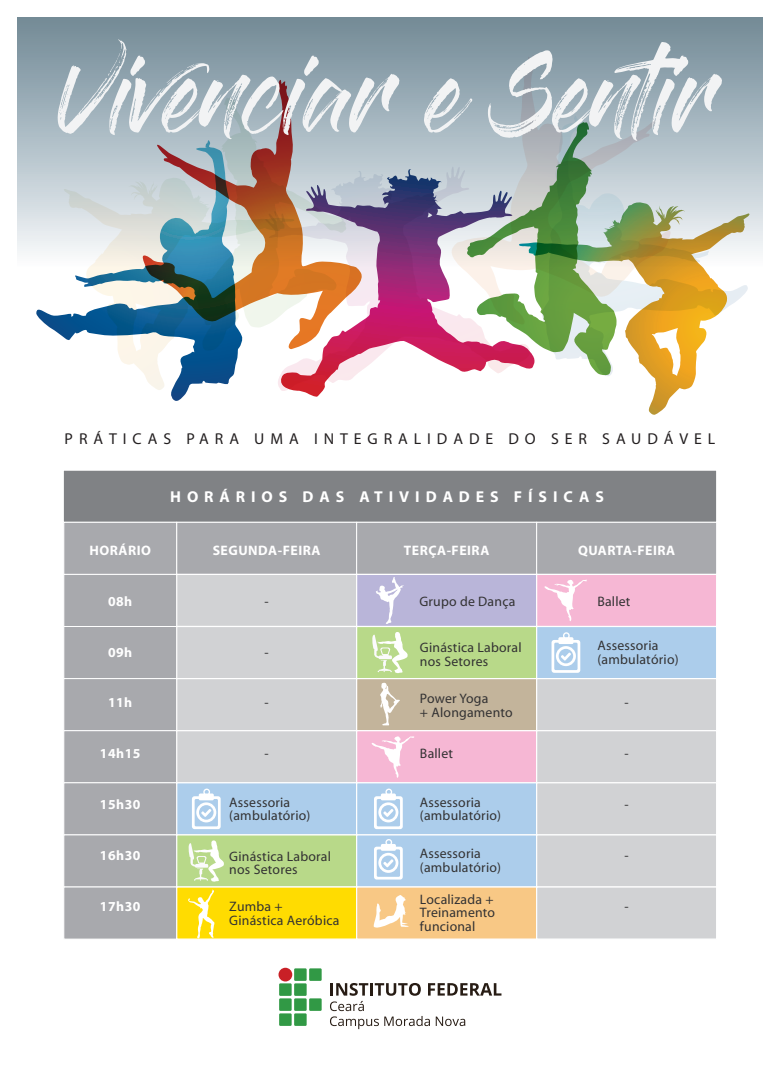
<style>
.page{position:relative;width:780px;height:1088px;background:#fff}
.page>*{position:absolute;margin:0;border:0;box-sizing:border-box;transform-origin:0 0}
.t1{font:77.5px "Gloss And Bloom";letter-spacing:-.02em;color:#f2f3f4}
.t2{font:15.75px "Myriad";letter-spacing:.375em;color:#231f20}
.t3{font:700 15.75px "Myriad";letter-spacing:.375em;color:#fff}
.t4{font:13.75px/13.8px "Myriad";letter-spacing:.015em;color:#333233}
.t5{font:700 13.75px "Myriad";letter-spacing:.035em;color:#fff}
</style>
<div class="page">
<div style="left:18px;top:18px;width:744px;height:250px;background:linear-gradient(to bottom,#6f8895,#f8fafd)"></div>
<svg style="left:670px;top:116px;width:77px;height:97px;background:#bdc9d0"></svg>
<svg style="left:361px;top:166px;width:90px;height:11px"></svg>
<svg style="left:451px;top:55px;width:219px;height:158px;background:#9eafb8"></svg>
<svg style="left:603px;top:213px;width:146px;height:202px"></svg>
<svg style="left:36px;top:140px;width:202px;height:261px"></svg>
<svg style="left:467px;top:122px;width:149px;height:253px;background:#97b593"></svg>
<svg style="left:284px;top:177px;width:250px;height:220px"></svg>
<svg style="left:143px;top:80px;width:218px;height:269px;background:#a6a3a1"></svg>
<div style="left:63px;top:470px;width:654px;height:53px;background:#808285;border:1px solid #fff"></div>
<div style="left:176px;top:522px;width:181px;height:53px;background:#a8a9ad;border:1px solid #fff"></div>
<div style="left:356px;top:522px;width:181px;height:53px;background:#a8a9ad;border:1px solid #fff"></div>
<div style="left:536px;top:522px;width:181px;height:53px;background:#a8a9ad;border:1px solid #fff"></div>
<div style="left:176px;top:574px;width:181px;height:53px;background:#d1d2d4;border:1px solid #fff"></div>
<div style="left:356px;top:574px;width:181px;height:53px;background:#b9b5d9;border:1px solid #fff"></div>
<div style="left:536px;top:574px;width:181px;height:53px;background:#f6b7d4;border:1px solid #fff"></div>
<div style="left:176px;top:626px;width:181px;height:53px;background:#d1d2d4;border:1px solid #fff"></div>
<div style="left:356px;top:626px;width:181px;height:53px;background:#b8d989;border:1px solid #fff"></div>
<div style="left:536px;top:626px;width:181px;height:53px;background:#accdeb;border:1px solid #fff"></div>
<div style="left:176px;top:678px;width:181px;height:53px;background:#d1d2d4;border:1px solid #fff"></div>
<div style="left:356px;top:678px;width:181px;height:53px;background:#c3b49b;border:1px solid #fff"></div>
<div style="left:536px;top:678px;width:181px;height:53px;background:#d1d2d4;border:1px solid #fff"></div>
<div style="left:176px;top:730px;width:181px;height:53px;background:#d1d2d4;border:1px solid #fff"></div>
<div style="left:356px;top:730px;width:181px;height:53px;background:#f6b7d4;border:1px solid #fff"></div>
<div style="left:536px;top:730px;width:181px;height:53px;background:#d1d2d4;border:1px solid #fff"></div>
<div style="left:176px;top:782px;width:181px;height:53px;background:#accdeb;border:1px solid #fff"></div>
<div style="left:356px;top:782px;width:181px;height:53px;background:#accdeb;border:1px solid #fff"></div>
<div style="left:536px;top:782px;width:181px;height:53px;background:#d1d2d4;border:1px solid #fff"></div>
<div style="left:176px;top:834px;width:181px;height:53px;background:#b8d989;border:1px solid #fff"></div>
<div style="left:356px;top:834px;width:181px;height:53px;background:#accdeb;border:1px solid #fff"></div>
<div style="left:536px;top:834px;width:181px;height:53px;background:#d1d2d4;border:1px solid #fff"></div>
<div style="left:63px;top:522px;width:114px;height:53px;background:#a8a9ad;border:1px solid #fff"></div>
<div style="left:63px;top:574px;width:114px;height:53px;background:#a8a9ad;border:1px solid #fff"></div>
<div style="left:63px;top:626px;width:114px;height:53px;background:#a8a9ad;border:1px solid #fff"></div>
<div style="left:63px;top:678px;width:114px;height:53px;background:#a8a9ad;border:1px solid #fff"></div>
<div style="left:63px;top:730px;width:114px;height:53px;background:#a8a9ad;border:1px solid #fff"></div>
<div style="left:63px;top:782px;width:114px;height:53px;background:#a8a9ad;border:1px solid #fff"></div>
<div style="left:63px;top:834px;width:114px;height:53px;background:#a8a9ad;border:1px solid #fff"></div>
<div style="left:176px;top:886px;width:181px;height:54px;background:#ffdc01;border:1px solid #fff"></div>
<div style="left:356px;top:886px;width:181px;height:54px;background:#f8c885;border:1px solid #fff"></div>
<div style="left:536px;top:886px;width:181px;height:54px;background:#d1d2d4;border:1px solid #fff"></div>
<div style="left:63px;top:886px;width:114px;height:53px;background:#a8a9ad;border:1px solid #fff"></div>
<div style="left:309px;top:998px;width:12px;height:13px;background:#319945"></div>
<div style="left:294px;top:968px;width:12px;height:13px;background:#319945"></div>
<div style="left:309px;top:968px;width:12px;height:13px;background:#319945"></div>
<div style="left:279px;top:983px;width:12px;height:13px;background:#319945"></div>
<div style="left:294px;top:983px;width:12px;height:13px;background:#319945"></div>
<div style="left:279px;top:998px;width:12px;height:13px;background:#319945"></div>
<div style="left:294px;top:998px;width:12px;height:13px;background:#319945"></div>
<div style="left:279px;top:1013px;width:12px;height:13px;background:#319945"></div>
<div style="left:294px;top:1013px;width:12px;height:13px;background:#319945"></div>
<div style="left:278px;top:968px;width:14px;height:13px;background:#c92026;border-radius:50%"></div>
<svg style="left:330px;top:983px;width:171px;height:46px"></svg>
<svg style="left:371px;top:736px;width:43px;height:42px"></svg>
<svg style="left:544px;top:579px;width:43px;height:42px"></svg>
<svg style="left:374px;top:788px;width:29px;height:41px"></svg>
<svg style="left:192px;top:788px;width:29px;height:41px"></svg>
<svg style="left:551px;top:632px;width:29px;height:41px"></svg>
<svg style="left:374px;top:839px;width:29px;height:40px"></svg>
<svg style="left:188px;top:840px;width:36px;height:42px"></svg>
<svg style="left:372px;top:632px;width:36px;height:41px"></svg>
<svg style="left:188px;top:889px;width:26px;height:49px"></svg>
<svg style="left:376px;top:577px;width:28px;height:47px"></svg>
<svg style="left:380px;top:682px;width:20px;height:43px"></svg>
<svg style="left:373px;top:895px;width:36px;height:33px"></svg>
<h1 class="t1" style="left:58px;top:60px;width:658px">Vivenciar e Sentir</h1>
<p class="t2" style="left:65px;top:430px;width:652px">PRÁTICAS PARA UMA INTEGRALIDADE DO SER SAUDÁVEL</p>
<p class="t3" style="left:170px;top:488px;width:435px">HORÁRIOS DAS ATIVIDADES FÍSICAS</p>
<p class="t5" style="left:89px;top:543px;width:63px">HORÁRIO</p>
<p class="t5" style="left:213px;top:543px;width:109px">SEGUNDA-FEIRA</p>
<p class="t5" style="left:404px;top:543px;width:87px">TERÇA-FEIRA</p>
<p class="t5" style="left:578px;top:543px;width:99px">QUARTA-FEIRA</p>
<p class="t5" style="left:108px;top:594px;width:26px">08h</p>
<p class="t4" style="left:264px;top:595px;width:6px">-</p>
<p class="t4" style="left:419px;top:595px;width:97px">Grupo de Dança</p>
<p class="t4" style="left:597px;top:595px;width:35px">Ballet</p>
<p class="t5" style="left:108px;top:645px;width:26px">09h</p>
<p class="t4" style="left:264px;top:646px;width:6px">-</p>
<p class="t4" style="left:420px;top:641px;width:103px">Ginástica Laboral nos Setores</p>
<p class="t4" style="left:597px;top:639px;width:83px">Assessoria (ambulatório)</p>
<p class="t4" style="left:420px;top:692px;width:94px">Power Yoga<br>+ Alongamento</p>
<p class="t5" style="left:108px;top:696px;width:26px">11h</p>
<p class="t4" style="left:264px;top:696px;width:6px">-</p>
<p class="t4" style="left:624px;top:696px;width:6px">-</p>
<p class="t5" style="left:100px;top:746px;width:42px">14h15</p>
<p class="t4" style="left:264px;top:747px;width:6px">-</p>
<p class="t4" style="left:420px;top:747px;width:35px">Ballet</p>
<p class="t4" style="left:624px;top:747px;width:6px">-</p>
<p class="t5" style="left:100px;top:797px;width:42px">15h30</p>
<p class="t4" style="left:229px;top:796px;width:83px">Assessoria (ambulatório)</p>
<p class="t4" style="left:420px;top:796px;width:83px">Assessoria (ambulatório)</p>
<p class="t4" style="left:420px;top:847px;width:83px">Assessoria (ambulatório)</p>
<p class="t4" style="left:624px;top:798px;width:6px">-</p>
<p class="t5" style="left:100px;top:848px;width:42px">16h30</p>
<p class="t4" style="left:229px;top:850px;width:103px">Ginástica Laboral nos Setores</p>
<p class="t4" style="left:624px;top:849px;width:6px">-</p>
<p class="t5" style="left:100px;top:899px;width:42px">17h30</p>
<p class="t4" style="left:229px;top:900px;width:112px">Zumba +<br>Ginástica Aeróbica</p>
<p class="t4" style="left:624px;top:900px;width:6px">-</p>
<p class="t4" style="left:420px;top:893px;width:77px;text-align:justify">Localizada + Treinamento funcional</p>
</div>
